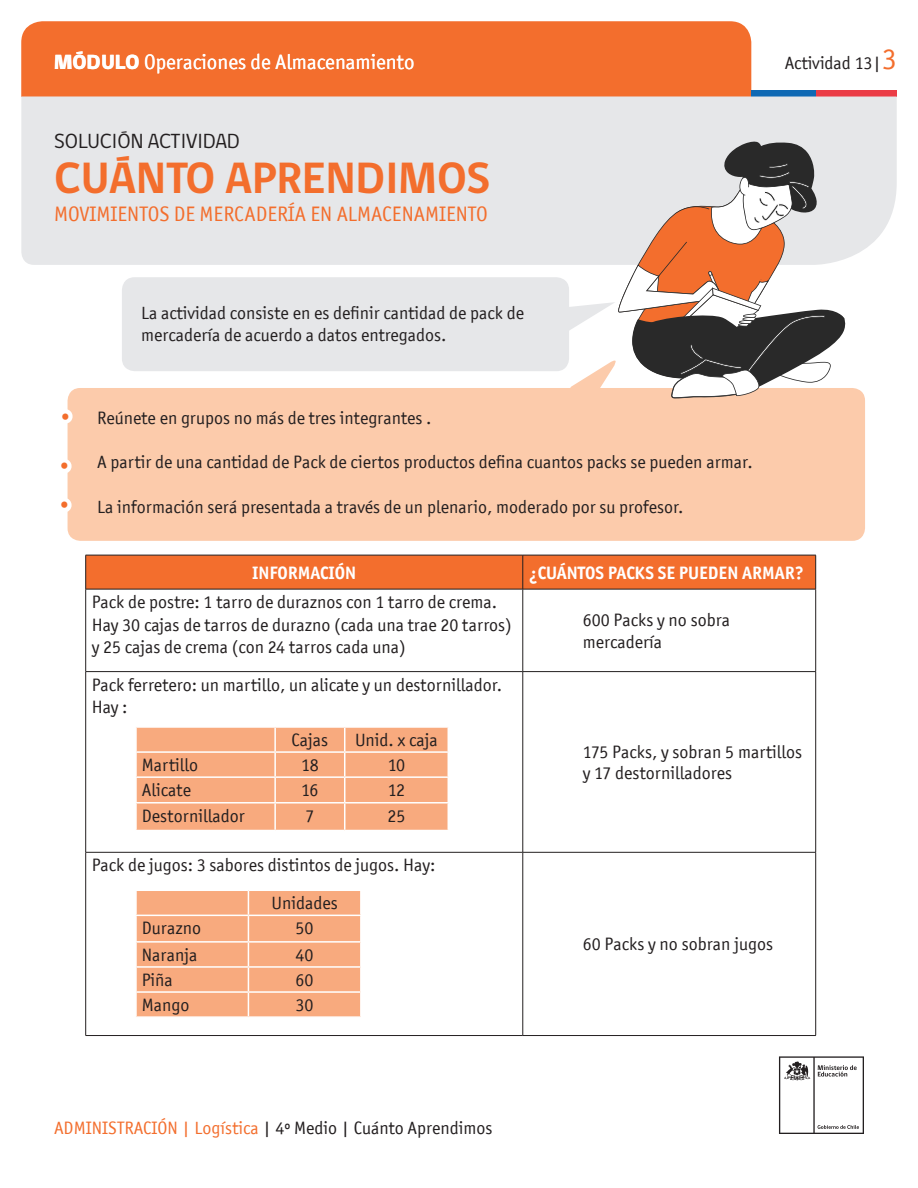
<style>
.page{position:relative;width:918px;height:1188px;background:#fff}
.page>*{position:absolute;margin:0;border:0;box-sizing:border-box;transform-origin:0 0}
.t1{font:700 45px "gob CL";color:#f36e2d}
.t2{font:700 33.45px "Officina San ITC";color:#f36e2d}
.t3{font:21px "Officina San ITC";color:#f36e2d}
.t4{font:21px "Officina San ITC";color:#fff}
.t5{font:21px "gob CL";color:#231f20}
.List_Paragraph{font:18px/22.5px "Officina San ITC";color:#231f20}
.t6{font:700 18px "Officina San ITC";color:#fff}
.s1{font-family:"gob CL";font-weight:800}
.s2{font-size:30px;color:#f36e2d}
.s3{color:#f36e2d}
</style>
<div class="page">
<svg style="left:779px;top:1056px;width:85px;height:78px"></svg>
<div style="left:21px;top:21px;width:730px;height:76px;background:#f36e2d"></div>
<div style="left:751px;top:90px;width:65px;height:7px;background:#0f69b4"></div>
<div style="left:816px;top:90px;width:81px;height:7px;background:#eb3c46"></div>
<div style="left:21px;top:97px;width:876px;height:168px;background:#e6e7e9"></div>
<div style="left:68px;top:388px;width:797px;height:153px;background:#fccbab;border-radius:13px"></div>
<svg style="left:67px;top:402px;width:6px;height:29px"></svg>
<svg style="left:67px;top:452px;width:5px;height:28px"></svg>
<svg style="left:67px;top:491px;width:5px;height:28px"></svg>
<div style="left:122px;top:277px;width:447px;height:94px;background:#e6e7e9;border-radius:13px"></div>
<div style="left:86px;top:556px;width:729px;height:33px;background:#f36e2d"></div>
<hr style="left:85px;top:589px;width:1px;height:82px;background:#231f20">
<hr style="left:523px;top:589px;width:293px;height:1px;background:#231f20">
<hr style="left:523px;top:589px;width:1px;height:82px;background:#231f20">
<hr style="left:815px;top:589px;width:1px;height:82px;background:#231f20">
<hr style="left:86px;top:671px;width:437px;height:1px;background:#231f20">
<hr style="left:85px;top:672px;width:1px;height:180px;background:#231f20">
<hr style="left:86px;top:852px;width:437px;height:1px;background:#231f20">
<hr style="left:85px;top:852px;width:1px;height:183px;background:#231f20">
<hr style="left:86px;top:1035px;width:437px;height:1px;background:#231f20">
<hr style="left:523px;top:671px;width:293px;height:1px;background:#231f20">
<hr style="left:523px;top:672px;width:1px;height:180px;background:#231f20">
<hr style="left:815px;top:672px;width:1px;height:180px;background:#231f20">
<hr style="left:523px;top:852px;width:293px;height:1px;background:#231f20">
<hr style="left:523px;top:852px;width:1px;height:183px;background:#231f20">
<hr style="left:815px;top:852px;width:1px;height:183px;background:#231f20">
<hr style="left:523px;top:1035px;width:293px;height:1px;background:#231f20">
<hr style="left:86px;top:555px;width:437px;height:1px;background:#231f20">
<hr style="left:85px;top:555px;width:1px;height:34px;background:#231f20">
<hr style="left:523px;top:555px;width:293px;height:1px;background:#231f20">
<hr style="left:523px;top:555px;width:1px;height:34px;background:#231f20">
<hr style="left:815px;top:555px;width:1px;height:34px;background:#231f20">
<hr style="left:86px;top:589px;width:437px;height:1px;background:#231f20">
<svg style="left:552px;top:140px;width:296px;height:259px"></svg>
<svg style="left:136px;top:890px;width:225px;height:126px;background:#f8af86"></svg>
<hr style="left:360px;top:993px;width:2px;height:23px;background:#fff">
<svg style="left:136px;top:727px;width:312px;height:103px;background:#f8b18a"></svg>
<p class="t4" style="left:54px;top:50px;width:362px"><span class="s1">MÓDULO</span> Operaciones de Almacenamiento</p>
<p class="t5" style="left:54px;top:127px;width:187px">SOLUCIÓN ACTIVIDAD</p>
<p class="t1" style="left:54px;top:148px;width:438px">CUÁNTO APRENDIMOS</p>
<p class="t3" style="left:54px;top:202px;width:435px">MOVIMIENTOS DE MERCADERÍA EN ALMACENAMIENTO</p>
<p class="t2" style="left:61px;top:392px;width:10px">·</p>
<p class="t2" style="left:60px;top:442px;width:10px">·</p>
<p class="t2" style="left:60px;top:481px;width:10px">·</p>
<p class="List_Paragraph" style="left:141px;top:301px;width:384px">La actividad consiste en es definir cantidad de pack de mercadería de acuerdo a datos entregados.</p>
<p class="List_Paragraph" style="left:97px;top:406px;width:336px">Reúnete en grupos no más de tres integrantes .</p>
<p class="List_Paragraph" style="left:97px;top:451px;width:657px">A partir de una cantidad de Pack de ciertos productos defina cuantos packs se pueden armar.</p>
<p class="List_Paragraph" style="left:97px;top:495px;width:588px">La información será presentada a través de un plenario, moderado por su profesor.</p>
<p class="List_Paragraph" style="left:785px;top:52px;width:113px">Actividad 13|<span class="s2">3</span></p>
<p class="t6" style="left:252px;top:561px;width:106px">INFORMACIÓN</p>
<p class="t6" style="left:529px;top:561px;width:276px">¿CUÁNTOS PACKS SE PUEDEN ARMAR?</p>
<p class="List_Paragraph" style="left:92px;top:591px;width:422px">Pack de postre: 1 tarro de duraznos con 1 tarro de crema.<br>Hay 30 cajas de tarros de durazno (cada una trae 20 tarros) y 25 cajas de crema (con 24 tarros cada una)</p>
<p class="List_Paragraph" style="left:583px;top:609px;width:149px;line-height:21.6px">600 Packs y no sobra mercadería</p>
<p class="List_Paragraph" style="left:92px;top:673px;width:412px">Pack ferretero: un martillo, un alicate y un destornillador.<br>Hay :</p>
<p class="List_Paragraph" style="left:292px;top:729px;width:38px">Cajas</p>
<p class="List_Paragraph" style="left:355px;top:729px;width:84px">Unid. x caja</p>
<p class="List_Paragraph" style="left:142px;top:754px;width:58px">Martillo</p>
<p class="List_Paragraph" style="left:301px;top:754px;width:19px">18</p>
<p class="List_Paragraph" style="left:388px;top:754px;width:19px">10</p>
<p class="List_Paragraph" style="left:142px;top:779px;width:51px">Alicate</p>
<p class="List_Paragraph" style="left:301px;top:779px;width:19px">16</p>
<p class="List_Paragraph" style="left:388px;top:779px;width:19px">12</p>
<p class="List_Paragraph" style="left:142px;top:804px;width:104px">Destornillador</p>
<p class="List_Paragraph" style="left:305px;top:804px;width:10px">7</p>
<p class="List_Paragraph" style="left:388px;top:804px;width:19px">25</p>
<p class="List_Paragraph" style="left:92px;top:854px;width:345px">Pack de jugos: 3 sabores distintos de jugos. Hay:</p>
<p class="List_Paragraph" style="left:272px;top:892px;width:68px">Unidades</p>
<p class="List_Paragraph" style="left:142px;top:917px;width:61px">Durazno</p>
<p class="List_Paragraph" style="left:296px;top:917px;width:19px">50</p>
<p class="List_Paragraph" style="left:142px;top:943px;width:57px">Naranja</p>
<p class="List_Paragraph" style="left:296px;top:943px;width:19px">40</p>
<p class="List_Paragraph" style="left:142px;top:969px;width:33px">Piña</p>
<p class="List_Paragraph" style="left:296px;top:969px;width:19px">60</p>
<p class="List_Paragraph" style="left:142px;top:994px;width:49px">Mango</p>
<p class="List_Paragraph" style="left:296px;top:994px;width:19px">30</p>
<p class="List_Paragraph" style="left:54px;top:1117px;width:440px"><span class="s3">ADMINISTRACIÓN | Logística</span> | 4º Medio | Cuánto Aprendimos</p>
<p class="List_Paragraph" style="left:583px;top:741px;width:221px;line-height:21.6px">175 Packs, y sobran 5 martillos y 17 destornilladores</p>
<p class="List_Paragraph" style="left:583px;top:933px;width:192px">60 Packs y no sobran jugos</p>
</div>
